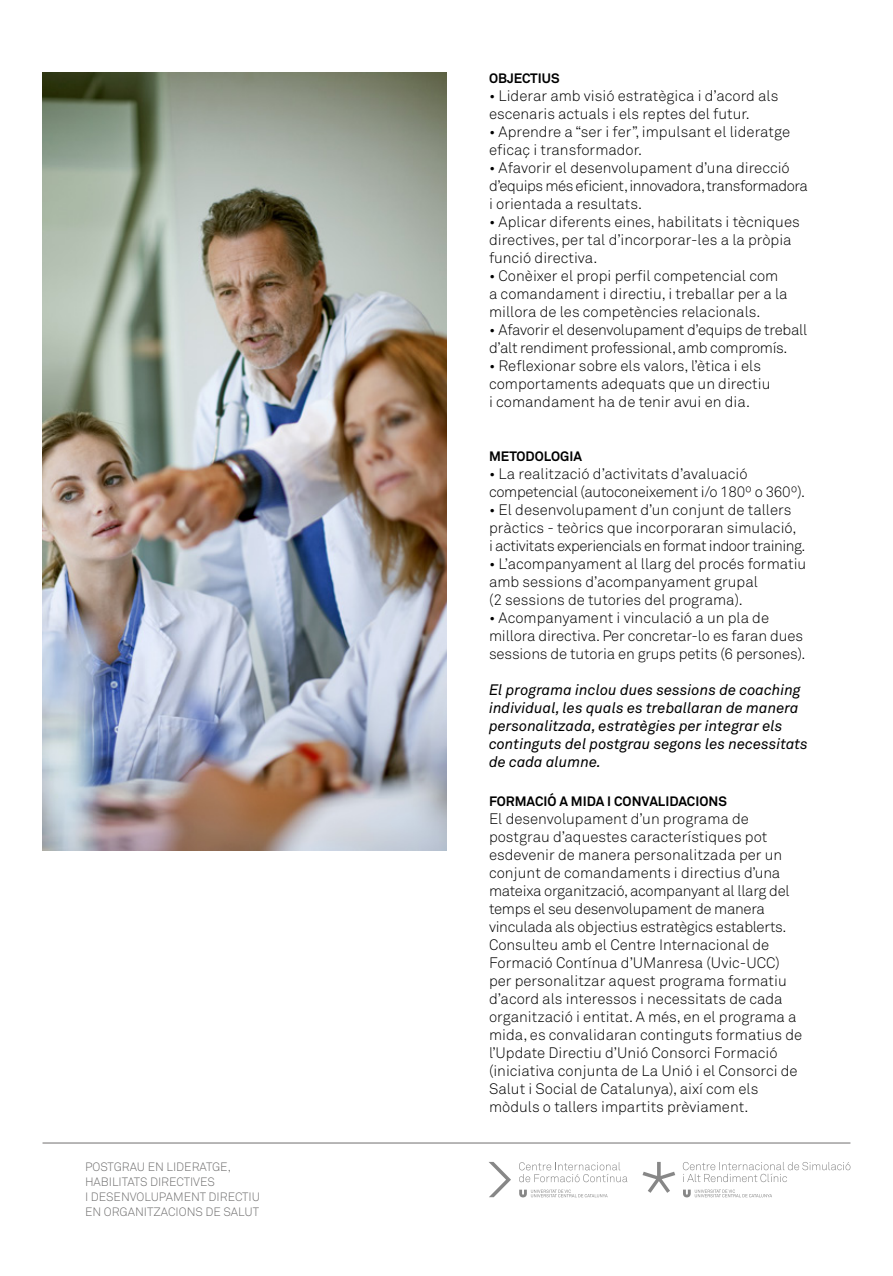
<style>
.page{position:relative;width:893px;height:1276px;background:#fff}
.page>*{position:absolute;margin:0;border:0;box-sizing:border-box;transform-origin:0 0}
.t1{font:300 15px/18px "Akkurat";color:#000}
.t2{font:italic 15px/18px "Akkurat";color:#000}
.t3{font:300 15px/18px "Akkurat";letter-spacing:-.02em;color:#000}
.t4{font:700 13.5px "Akkurat";color:#000}
.t5{font:300 12px/15px "Akkurat";color:#706f6f}
</style>
<div class="page">
<img style="left:43px;top:73px;width:403px;height:777px">
<svg style="left:489px;top:1162px;width:22px;height:35px"></svg>
<svg style="left:519px;top:1189px;width:89px;height:8px"></svg>
<svg style="left:519px;top:1162px;width:108px;height:20px"></svg>
<svg style="left:642px;top:1162px;width:33px;height:30px"></svg>
<svg style="left:683px;top:1189px;width:89px;height:8px"></svg>
<svg style="left:683px;top:1162px;width:167px;height:20px"></svg>
<hr style="left:43px;top:1142px;width:807px;height:1px;background:#706f6f">
<p class="t5" style="left:85px;top:1159px;width:177px">POSTGRAU EN LIDERATGE,<br>HABILITATS DIRECTIVES<br>I DESENVOLUPAMENT DIRECTIU<br>EN ORGANITZACIONS DE SALUT</p>
<p class="t4" style="left:489px;top:70px;width:72px">OBJECTIUS</p>
<p class="t1" style="left:489px;top:87px;width:291px">• Liderar amb visió estratègica i d’acord als escenaris actuals i els reptes del futur.</p>
<p class="t1" style="left:489px;top:123px;width:303px">• Aprendre a “ser i fer”, impulsant el lideratge eficaç i transformador.</p>
<p class="t1" style="left:489px;top:159px;width:320px">• Afavorir el desenvolupament d’una direcció d’equips més eficient, innovadora, transformadora i orientada a resultats.</p>
<p class="t1" style="left:489px;top:213px;width:312px">• Aplicar diferents eines, habilitats i tècniques directives, per tal d’incorporar-les a la pròpia funció directiva.</p>
<p class="t1" style="left:489px;top:267px;width:300px">• Conèixer el propi perfil competencial com a comandament i directiu, i treballar per a la millora de les competències relacionals.</p>
<p class="t3" style="left:489px;top:321px;width:320px">• Afavorir el desenvolupament d’equips de treball d’alt rendiment professional, amb compromís.</p>
<p class="t1" style="left:489px;top:357px;width:283px">• Reflexionar sobre els valors, l’ètica i els comportaments adequats que un directiu i comandament ha de tenir avui en dia.</p>
<p class="t4" style="left:489px;top:448px;width:94px">METODOLOGIA</p>
<p class="t3" style="left:489px;top:465px;width:318px">• La realització d’activitats d’avaluació competencial (autoconeixement i/o 180º o 360º).</p>
<p class="t1" style="left:489px;top:501px;width:318px">• El desenvolupament d’un conjunt de tallers pràctics - teòrics que incorporaran simulació,<br>i activitats experiencials en format indoor training.</p>
<p class="t1" style="left:489px;top:555px;width:319px">• L’acompanyament al llarg del procés formatiu amb sessions d’acompanyament grupal<br>(2 sessions de tutories del programa).</p>
<p class="t1" style="left:489px;top:609px;width:318px">• Acompanyament i vinculació a un pla de millora directiva. Per concretar-lo es faran dues sessions de tutoria en grups petits (6 persones).</p>
<p class="t2" style="left:489px;top:681px;width:320px">El programa inclou dues sessions de coaching individual, les quals es treballaran de manera personalitzada, estratègies per integrar els continguts del postgrau segons les necessitats de cada alumne.</p>
<p class="t4" style="left:489px;top:793px;width:239px">FORMACIÓ A MIDA I CONVALIDACIONS</p>
<p class="t1" style="left:489px;top:810px;width:315px">El desenvolupament d’un programa de postgrau d’aquestes característiques pot esdevenir de manera personalitzada per un conjunt de comandaments i directius d’una mateixa organització, acompanyant al llarg del temps el seu desenvolupament de manera vinculada als objectius estratègics establerts.<br>Consulteu amb el Centre Internacional de Formació Contínua d’UManresa (Uvic-UCC) per personalitzar aquest programa formatiu d’acord als interessos i necessitats de cada organització i entitat. A més, en el programa a mida, es convalidaran continguts formatius de l’Update Directiu d’Unió Consorci Formació (iniciativa conjunta de La Unió i el Consorci de Salut i Social de Catalunya), així com els mòduls o tallers impartits prèviament.</p>
</div>
